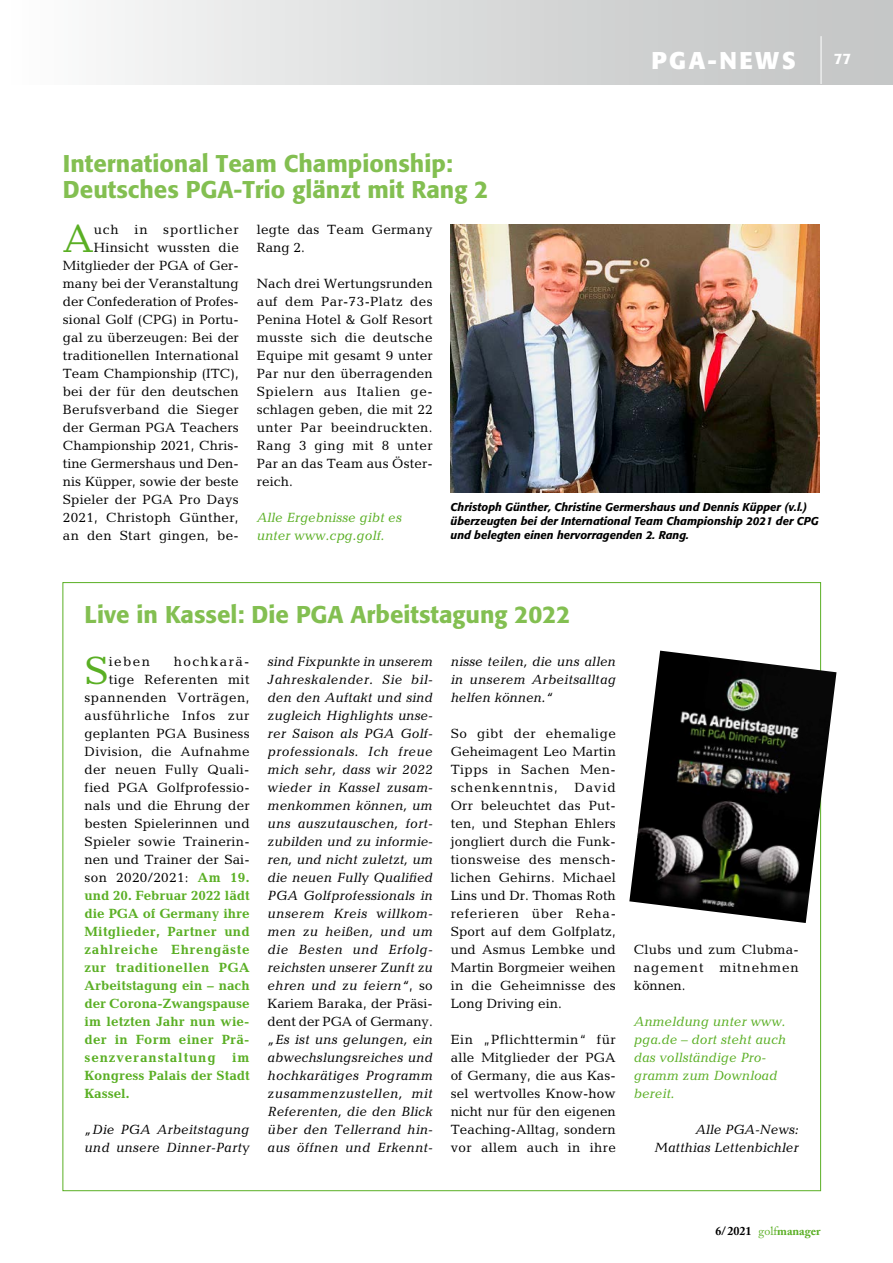
<style>
.page{position:relative;width:893px;height:1263px;background:#fff}
.page>*{position:absolute;margin:0;border:0;box-sizing:border-box;transform-origin:0 0}
.t1{font:39.9px "Candida";color:#5aaf24}
.t2{font:500 24px/25.7px "Formata";color:#83bf51}
.t3{font:700 24px "Formata";letter-spacing:.1em;color:#fff}
.t4{font:500 15px "Formata";color:#fff}
.t5{font:13.5px/18px "Candida";letter-spacing:.015em;color:#000;text-align:justify}
.t6{font:italic 13.5px/18px "Candida";letter-spacing:.01em;color:#000;text-align:justify}
.t7{font:700 13.5px "Candida";letter-spacing:.01em;color:#5aaf24}
.t8{font:italic 13.5px/18px "Candida";color:#5aaf24}
.t9{font:13.5px "Candida";letter-spacing:.035em;color:#000}
.t10{font:13.5px "Candida";letter-spacing:.045em;color:#000}
.t11{font:700 13.5px "Candida";letter-spacing:.05em;color:#5aaf24}
.t12{font:700 13.5px "Candida";letter-spacing:.03em;color:#5aaf24}
.t13{font:700 13.5px "Candida";letter-spacing:.065em;color:#5aaf24}
.t14{font:13.5px "Candida";letter-spacing:.105em;color:#000}
.t15{font:700 12px "Adobe Caslon Pro";color:#5aaf24}
.t16{font:italic 500 11.25px/14.4px "Formata";color:#000}
.s1{font-style:normal}
.s2{font-weight:700;color:#5aaf24}
.s3{color:#000}
.s4{font-weight:400}
</style>
<div class="page">
<div style="left:0;top:0;width:893px;height:85px;background:linear-gradient(to right,#fbfbfb,#bfc1c1)"></div>
<hr style="left:821px;top:36px;width:1px;height:48px;background:#fff">
<img style="left:450px;top:224px;width:370px;height:268px">
<img style="left:629px;top:651px;width:207px;height:272px">
<h2 class="t3" style="left:651px;top:46px;width:146px">PGA-NEWS</h2>
<p class="t4" style="left:834px;top:49px;width:19px">77</p>
<h2 class="t2" style="left:63px;top:151px;width:427px">International Team Championship:<br>Deutsches PGA-Trio glänzt mit Rang 2</h2>
<h1 class="t1" style="left:63px;top:216px;width:33px">A</h1>
<p class="t5" style="left:63px;top:220px;width:177px;text-align:right">uch in sportlicher<br>Hinsicht wussten die<br>Mitglieder der PGA of Ger&shy;many bei der Veranstaltung der Confederation of Profes&shy;sional Golf (CPG) in Portu&shy;gal zu überzeugen: Bei der traditionellen International<br>Team Championship (ITC), bei der für den deutschen<br>Berufsverband die Sieger der German PGA Teachers<br>Championship 2021, Chris&shy;tine Germershaus und Den&shy;nis Küpper, sowie der beste<br>Spieler der PGA Pro Days<br>2021, Christoph Günther, an den Start gingen, be-</p>
<p class="t5" style="left:257px;top:220px;width:177px">legte das Team Germany<br>Rang 2.</p>
<p class="t5" style="left:257px;top:274px;width:177px">Nach drei Wertungsrunden auf dem Par-73-Platz des Penina Hotel &amp; Golf Resort musste sich die deutsche Equipe mit gesamt 9 unter Par nur den überragenden Spielern aus Italien ge&shy;schlagen geben, die mit 22 unter Par beeindruckten.<br>Rang 3 ging mit 8 unter Par an das Team aus Öster&shy;reich.</p>
<p class="t8" style="left:257px;top:508px;width:146px">Alle Ergebnisse gibt es unter www.cpg.golf.</p>
<p class="t16" style="left:451px;top:499px;width:370px">Christoph Günther, Christine Germershaus und Dennis Küpper (v.l.) überzeugten bei der International Team Championship 2021 der CPG und belegten einen hervorragenden 2. Rang.</p>
<h2 class="t2" style="left:85px;top:602px;width:487px">Live in Kassel: Die PGA Arbeitstagung 2022</h2>
<h1 class="t1" style="left:85px;top:648px;width:26px">S</h1>
<p class="t5" style="left:109px;top:652px;width:43px">ieben</p>
<p class="t14" style="left:174px;top:654px;width:77px">hochkarä-</p>
<p class="t6" style="left:451px;top:652px;width:167px">nisse teilen, die uns allen in unserem Arbeitsalltag helfen können.“</p>
<p class="t5" style="left:451px;top:724px;width:167px">So gibt der ehemalige Geheimagent Leo Martin Tipps in Sachen Men&shy;schenkenntnis, David Orr beleuchtet das Put&shy;ten, und Stephan Ehlers jongliert durch die Funk&shy;tionsweise des mensch&shy;lichen Gehirns. Michael Lins und Dr. Thomas Roth referieren über Reha-Sport auf dem Golfplatz, und Asmus Lembke und Martin Borgmeier weihen in die Geheimnisse des Long Driving ein.</p>
<p class="t5" style="left:451px;top:1030px;width:167px">Ein „Pflichttermin“ für alle Mitglieder der PGA of Germany, die aus Kas&shy;sel wertvolles Know-how nicht nur für den eigenen Teaching-Alltag, sondern vor allem auch in ihre</p>
<p class="t6" style="left:268px;top:652px;width:167px">sind Fixpunkte in unserem Jahreskalender. Sie bil&shy;den den Auftakt und sind zugleich Highlights unse&shy;rer Saison als PGA Golf&shy;professionals. Ich freue mich sehr, dass wir 2022 wieder in Kassel zusam&shy;menkommen können, um uns auszutauschen, fort&shy;zubilden und zu informie&shy;ren, und nicht zuletzt, um die neuen Fully Qualified PGA Golfprofessionals in unserem Kreis willkom&shy;men zu heißen, und um die Besten und Erfolg&shy;reichsten unserer Zunft zu ehren und zu feiern“<span class="s1">, so Kariem Baraka, der Präsi&shy;dent der PGA of Germany.</span></p>
<p class="t6" style="left:268px;top:1030px;width:167px">„Es ist uns gelungen, ein abwechslungsreiches und hochkarätiges Programm zusammenzustellen, mit Referenten, die den Blick über den Tellerrand hin&shy;aus öffnen und Erkennt-</p>
<p class="t5" style="left:109px;top:670px;width:142px">tige Referenten mit</p>
<p class="t9" style="left:85px;top:690px;width:167px">spannenden Vorträgen,</p>
<p class="t10" style="left:85px;top:708px;width:167px">ausführliche Infos zur</p>
<p class="t5" style="left:85px;top:724px;width:167px">geplanten PGA Business</p>
<p class="t5" style="left:85px;top:742px;width:167px">Division, die Aufnahme</p>
<p class="t5" style="left:85px;top:760px;width:167px">der neuen Fully Quali-</p>
<p class="t5" style="left:85px;top:778px;width:167px">fied PGA Golfprofessio-</p>
<p class="t5" style="left:85px;top:796px;width:167px">nals und die Ehrung der</p>
<p class="t5" style="left:85px;top:814px;width:167px">besten Spielerinnen und</p>
<p class="t5" style="left:85px;top:832px;width:167px">Spieler sowie Trainerin-</p>
<p class="t5" style="left:85px;top:850px;width:167px">nen und Trainer der Sai-</p>
<p class="t5" style="left:85px;top:868px;width:167px">son 2020/2021: <span class="s2">Am 19.</span></p>
<p class="t7" style="left:85px;top:888px;width:167px">und 20. Februar 2022 lädt</p>
<p class="t7" style="left:85px;top:906px;width:167px">die PGA of Germany ihre</p>
<p class="t7" style="left:85px;top:924px;width:167px">Mitglieder, Partner und</p>
<p class="t11" style="left:85px;top:942px;width:167px">zahlreiche Ehrengäste</p>
<p class="t12" style="left:85px;top:960px;width:167px">zur traditionellen PGA</p>
<p class="t7" style="left:85px;top:978px;width:167px">Arbeitstagung ein – nach</p>
<p class="t7" style="left:85px;top:996px;width:166px">der Corona-Zwangspause</p>
<p class="t7" style="left:85px;top:1014px;width:166px">im letzten Jahr nun wie-</p>
<p class="t7" style="left:85px;top:1032px;width:167px">der in Form einer Prä-</p>
<p class="t13" style="left:85px;top:1050px;width:166px">senzveranstaltung im</p>
<p class="t7" style="left:85px;top:1068px;width:167px">Kongress Palais der Stadt</p>
<p class="t7" style="left:85px;top:1086px;width:47px">Kassel.</p>
<p class="t6" style="left:85px;top:1120px;width:167px">„Die PGA Arbeitstagung und unsere Dinner-Party</p>
<p class="t5" style="left:634px;top:940px;width:166px">Clubs und zum Clubma&shy;nagement mitnehmen können.</p>
<p class="t8" style="left:634px;top:1012px;width:154px">Anmeldung unter www. pga.de – dort steht auch das vollständige Pro&shy;gramm zum Download bereit.</p>
<p class="t6" style="left:655px;top:1120px;width:145px;text-align:right">Alle PGA-News:<br>Matthias Lettenbichler</p>
<p class="t15" style="left:715px;top:1224px;width:107px"><span class="s3">6/2021</span> <span class="s4">golf</span>manager</p>
</div>
